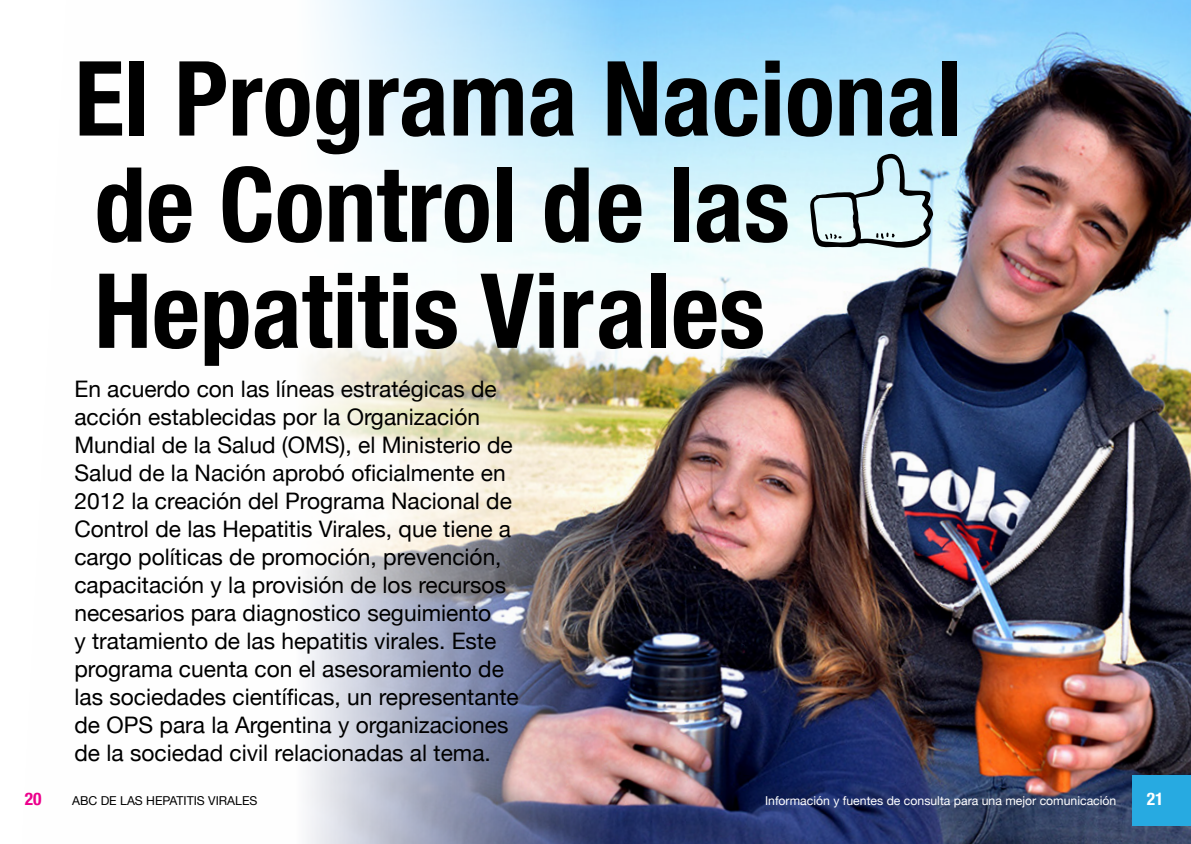
<style>
.page{position:relative;width:1191px;height:844px;background:#fff}
.page>*{position:absolute;margin:0;border:0;box-sizing:border-box;transform-origin:0 0}
.t1{font:700 condensed 103.77px/106px "Helvetica Neue";color:#000}
.t2{font:22.75px/28px "Helvetica Neue";color:#000}
.t3{font:700 condensed 17.5px "Helvetica Neue";color:#ec008c}
.t4{font:700 condensed 17.5px "Helvetica Neue";color:#fff}
.t5{font:12.25px "Helvetica Neue";color:#fff}
.t6{font:12.25px "Helvetica Neue";color:#000}
</style>
<div class="page">
<img style="left:307px;top:0;width:884px;height:843px">
<svg style="left:810px;top:146px;width:123px;height:102px"></svg>
<div style="left:1132px;top:774px;width:59px;height:51px;background:#27aae1"></div>
<h1 class="t1" style="left:74px;top:38px;width:888px">El Programa Nacional de Control de las<br>Hepatitis Virales</h1>
<p class="t2" style="left:74px;top:376px;width:446px">En acuerdo con las líneas estratégicas de acción establecidas por la Organización Mundial de la Salud (OMS), el Ministerio de Salud de la Nación aprobó oficialmente en 2012 la creación del Programa Nacional de Control de las Hepatitis Virales, que tiene a cargo políticas de promoción, prevención, capacitación y la provisión de los recursos necesarios para diagnostico seguimiento<br>y tratamiento de las hepatitis virales. Este programa cuenta con el asesoramiento de las sociedades científicas, un representante de OPS para la Argentina y organizaciones de la sociedad civil relacionadas al tema.</p>
<p class="t3" style="left:25px;top:784px;width:18px">20</p>
<p class="t6" style="left:72px;top:791px;width:178px">ABC de las hepatitis virales</p>
<p class="t5" style="left:765px;top:791px;width:353px">I nformación y fuentes de consulta para una mejor comunicación</p>
<p class="t4" style="left:1146px;top:784px;width:18px">21</p>
</div>
